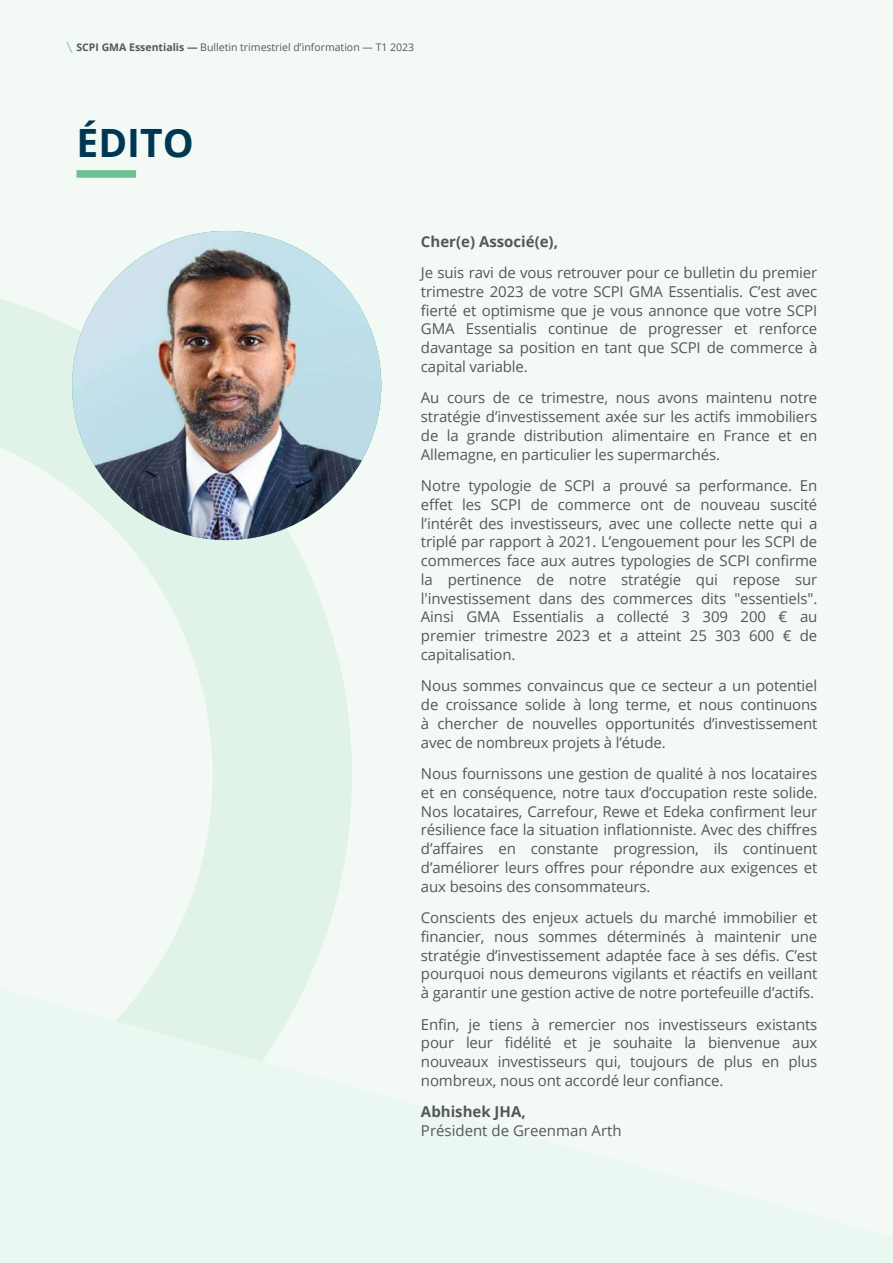
<style>
.page{position:relative;width:893px;height:1263px;background:#f3faf6}
.page>*{position:absolute;margin:0;border:0;box-sizing:border-box;transform-origin:0 0}
.t1{font:700 39px "Open Sans";color:#003752}
.t2{font:15px/18.8px "Open Sans";letter-spacing:-.01em;color:#53575a;text-align:justify}
.t3{font:700 15px "Open Sans";color:#53575a}
.t4{font:10.5px "Open Sans";color:#53575a}
.s1{font-weight:700}
</style>
<div class="page">
<svg style="left:0;top:276px;width:352px;height:713px"></svg>
<img style="left:72px;top:231px;width:309px;height:309px;border-radius:155px">
<svg style="left:116px;top:989px;width:188px;height:73px;fill:#e1f3e9"></svg>
<div style="left:77px;top:170px;width:59px;height:8px;background:#69c291"></div>
<svg style="left:66px;top:42px;width:7px;height:11px"></svg>
<p class="t4" style="left:76px;top:40px;width:339px"><span class="s1">SCPI GMA Essentialis —</span> Bulletin trimestriel d’information — T1 2023</p>
<h1 class="t1" style="left:77px;top:116px;width:119px">ÉDITO</h1>
<p class="t3" style="left:421px;top:231px;width:139px">Cher(e) Associé(e),</p>
<p class="t2" style="left:421px;top:263px;width:398px">Je suis ravi de vous retrouver pour ce bulletin du premier trimestre 2023 de votre SCPI GMA Essentialis. C’est avec fierté et optimisme que je vous annonce que votre SCPI GMA Essentialis continue de progresser et renforce davantage sa position en tant que SCPI de commerce à capital variable.</p>
<p class="t2" style="left:421px;top:388px;width:398px">Au cours de ce trimestre, nous avons maintenu notre stratégie d’investissement axée sur les actifs immobiliers de la grande distribution alimentaire en France et en Allemagne, en particulier les supermarchés.</p>
<p class="t2" style="left:421px;top:476px;width:398px">Notre typologie de SCPI a prouvé sa performance. En effet les SCPI de commerce ont de nouveau suscité l’intérêt des investisseurs, avec une collecte nette qui a triplé par rapport à 2021. L’engouement pour les SCPI de commerces face aux autres typologies de SCPI confirme la pertinence de notre stratégie qui repose sur l'investissement dans des commerces dits "essentiels".<br>Ainsi GMA Essentialis a collecté 3 309 200 € au premier trimestre 2023 et a atteint 25 303 600 € de capitalisation.</p>
<p class="t2" style="left:421px;top:676px;width:398px">Nous sommes convaincus que ce secteur a un potentiel de croissance solide à long terme, et nous continuons à chercher de nouvelles opportunités d’investissement avec de nombreux projets à l’étude.</p>
<p class="t2" style="left:421px;top:764px;width:398px">Nous fournissons une gestion de qualité à nos locataires et en conséquence, notre taux d’occupation reste solide.<br>Nos locataires, Carrefour, Rewe et Edeka confirment leur résilience face la situation inflationniste. Avec des chiffres d’affaires en constante progression, ils continuent d’améliorer leurs offres pour répondre aux exigences et aux besoins des consommateurs.</p>
<p class="t2" style="left:421px;top:908px;width:398px">Conscients des enjeux actuels du marché immobilier et financier, nous sommes déterminés à maintenir une stratégie d’investissement adaptée face à ses défis. C’est pourquoi nous demeurons vigilants et réactifs en veillant à garantir une gestion active de notre portefeuille d’actifs.</p>
<p class="t2" style="left:421px;top:1014px;width:398px">Enfin, je tiens à remercier nos investisseurs existants pour leur fidélité et je souhaite la bienvenue aux nouveaux investisseurs qui, toujours de plus en plus nombreux, nous ont accordé leur confiance.</p>
<p class="t3" style="left:421px;top:1101px;width:106px">Abhishek JHA,</p>
<p class="t2" style="left:421px;top:1121px;width:202px">Président de Greenman Arth</p>
</div>
